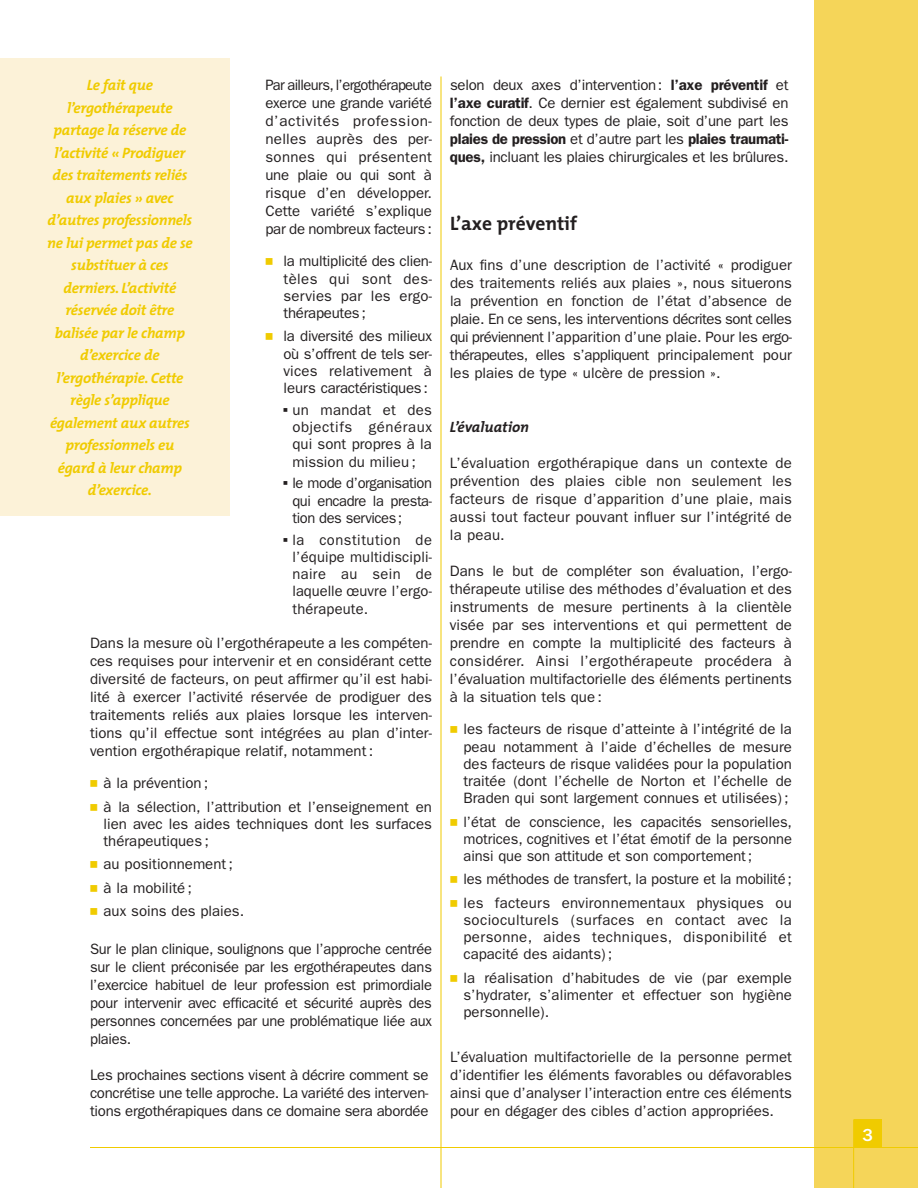
<style>
.page{position:relative;width:918px;height:1188px;background:#fff}
.page>*{position:absolute;margin:0;border:0;box-sizing:border-box;transform-origin:0 0}
.t1{font:700 19.5px "The Mix";color:#231f20}
.t2{font:500 18px "Franklin Gothic";color:#fff}
.t3{font:15px/18px "Franklin Gothic";color:#231f20;text-align:justify}
.t4{font:italic 700 15px/22.5px "The Mix";letter-spacing:-.02em;color:#f0cb00;text-align:center}
.t5{font:italic 700 15px "The Mix";color:#231f20}
.s1{font-family:"Universal Newswith Comm Pi";font-size:13.5px;color:#f0cb00}
.s2{font-family:"Universal Newswith Comm Pi"}
.s3{font-weight:600}
</style>
<div class="page">
<div style="left:814px;top:0;width:104px;height:1188px;background:#f5d559"></div>
<hr style="left:90px;top:1147px;width:828px;height:1px;background:#f0cb00">
<hr style="left:441px;top:76px;width:1px;height:1112px;background:#f0cb00">
<div style="left:0;top:58px;width:230px;height:458px;background:#fcf2d8"></div>
<div style="left:854px;top:1119px;width:28px;height:29px;background:#f0cb00"></div>
<hr style="left:853px;top:1119px;width:1px;height:69px;background:#f0cb00">
<p class="t4" style="left:47px;top:75px;width:147px">Le fait que l’ergothérapeute partage la réserve de l’activité « Prodiguer des traitements reliés aux plaies » avec d’autres professionnels ne lui permet pas de se substituer à ces derniers. L’activité réservée doit être balisée par le champ d’exercice de l’ergothérapie. Cette règle s’applique également aux autres professionnels eu égard à leur champ d’exercice.</p>
<p class="t3" style="left:266px;top:78px;width:168px">Par ailleurs, l’ergothérapeute exerce une grande variété d’activités profession&shy;nelles auprès des per&shy;sonnes qui présentent une plaie ou qui sont à risque d’en développer.<br>Cette variété s’explique par de nombreux facteurs:</p>
<p class="t3" style="left:284px;top:254px;width:150px;line-height:17.2px;text-indent:-18px"><span class="s1">-</span> la multiplicité des clien&shy;tèles qui sont des&shy;servies par les ergo&shy;thérapeutes;</p>
<p class="t3" style="left:284px;top:329px;width:150px;line-height:17.2px;text-indent:-18px"><span class="s1">-</span> la diversité des milieux où s’offrent de tels ser&shy;vices relativement à leurs caractéristiques:</p>
<p class="t3" style="left:292px;top:403px;width:141px;line-height:17.2px;text-indent:-9px"><span class="s2">▪</span> un mandat et des objectifs généraux qui sont propres à la mission du milieu ;</p>
<p class="t3" style="left:292px;top:476px;width:141px;line-height:17.2px;text-indent:-9px"><span class="s2">▪</span> le mode d’organisation qui encadre la presta&shy;tion des services;</p>
<p class="t3" style="left:292px;top:532px;width:141px;line-height:17.2px;text-indent:-9px"><span class="s2">▪</span> la constitution de l’équipe multidiscipli&shy;naire au sein de laquelle œuvre l’ergo&shy;thérapeute.</p>
<p class="t3" style="left:90px;top:636px;width:343px">Dans la mesure où l’ergothérapeute a les compéten&shy;ces requises pour intervenir et en considérant cette diversité de facteurs, on peut affirmer qu’il est habi&shy;lité à exercer l’activité réservée de prodiguer des traitements reliés aux plaies lorsque les interven&shy;tions qu’il effectue sont intégrées au plan d’inter&shy;vention ergothérapique relatif, notamment :</p>
<p class="t3" style="left:90px;top:776px;width:120px"><span class="s1">-</span> à la prévention ;</p>
<p class="t3" style="left:104px;top:799px;width:330px;line-height:17.2px;text-indent:-14px"><span class="s1">-</span> à la sélection, l’attribution et l’enseignement en lien avec les aides techniques dont les surfaces thérapeutiques ;</p>
<p class="t3" style="left:90px;top:857px;width:145px"><span class="s1">-</span> au positionnement ;</p>
<p class="t3" style="left:90px;top:880px;width:104px"><span class="s1">-</span> à la mobilité ;</p>
<p class="t3" style="left:90px;top:903px;width:156px"><span class="s1">-</span> aux soins des plaies.</p>
<p class="t3" style="left:90px;top:942px;width:343px">Sur le plan clinique, soulignons que l’approche centrée sur le client préconisée par les ergothérapeutes dans l’exercice habituel de leur profession est primordiale pour intervenir avec efficacité et sécurité auprès des personnes concernées par une problématique liée aux plaies.</p>
<p class="t3" style="left:90px;top:1068px;width:340px">Les prochaines sections visent à décrire comment se concrétise une telle approche. La variété des interven&shy;tions ergothérapiques dans ce domaine sera abordée</p>
<p class="t3" style="left:450px;top:78px;width:340px">selon deux axes d’intervention: <span class="s3">l’axe préventif</span> et <span class="s3">l’axe curatif</span>. Ce dernier est également subdivisé en fonction de deux types de plaie, soit d’une part les <span class="s3">plaies de pression</span> et d’autre part les <span class="s3">plaies traumati&shy;ques,</span> incluant les plaies chirurgicales et les brûlures.</p>
<h1 class="t1" style="left:450px;top:213px;width:129px">L’axe préventif</h1>
<p class="t3" style="left:450px;top:258px;width:344px">Aux fins d’une description de l’activité « prodiguer des traitements reliés aux plaies », nous situerons la prévention en fonction de l’état d’absence de plaie. En ce sens, les interventions décrites sont celles qui préviennent l’apparition d’une plaie. Pour les ergo&shy;thérapeutes, elles s’appliquent principalement pour les plaies de type « ulcère de pression ».</p>
<p class="t5" style="left:450px;top:420px;width:81px">L’évaluation</p>
<p class="t3" style="left:450px;top:456px;width:343px">L’évaluation ergothérapique dans un contexte de prévention des plaies cible non seulement les facteurs de risque d’apparition d’une plaie, mais aussi tout facteur pouvant influer sur l’intégrité de la peau.</p>
<p class="t3" style="left:450px;top:564px;width:343px">Dans le but de compléter son évaluation, l’ergo&shy;thérapeute utilise des méthodes d’évaluation et des instruments de mesure pertinents à la clientèle visée par ses interventions et qui permettent de prendre en compte la multiplicité des facteurs à considérer. Ainsi l’ergothérapeute procédera à l’évaluation multifactorielle des éléments pertinents à la situation tels que :</p>
<p class="t3" style="left:464px;top:722px;width:330px;line-height:17.2px;text-indent:-14px"><span class="s1">-</span> les facteurs de risque d’atteinte à l’intégrité de la peau notamment à l’aide d’échelles de mesure des facteurs de risque validées pour la population traitée (dont l’échelle de Norton et l’échelle de Braden qui sont largement connues et utilisées) ;</p>
<p class="t3" style="left:464px;top:814px;width:330px;line-height:17.2px;text-indent:-14px"><span class="s1">-</span> l’état de conscience, les capacités sensorielles, motrices, cognitives et l’état émotif de la personne ainsi que son attitude et son comportement;</p>
<p class="t3" style="left:450px;top:872px;width:343px"><span class="s1">-</span> les méthodes de transfert, la posture et la mobilité;</p>
<p class="t3" style="left:464px;top:895px;width:330px;line-height:17.2px;text-indent:-14px"><span class="s1">-</span> les facteurs environnementaux physiques ou socioculturels (surfaces en contact avec la personne, aides techniques, disponibilité et capacité des aidants) ;</p>
<p class="t3" style="left:464px;top:970px;width:330px;line-height:17.2px;text-indent:-14px"><span class="s1">-</span> la réalisation d’habitudes de vie (par exemple s’hydrater, s’alimenter et effectuer son hygiène personnelle).</p>
<p class="t3" style="left:450px;top:1050px;width:343px">L’évaluation multifactorielle de la personne permet d’identifier les éléments favorables ou défavorables ainsi que d’analyser l’interaction entre ces éléments pour en dégager des cibles d’action appropriées.</p>
<p class="t2" style="left:862px;top:1128px;width:12px">3</p>
</div>
